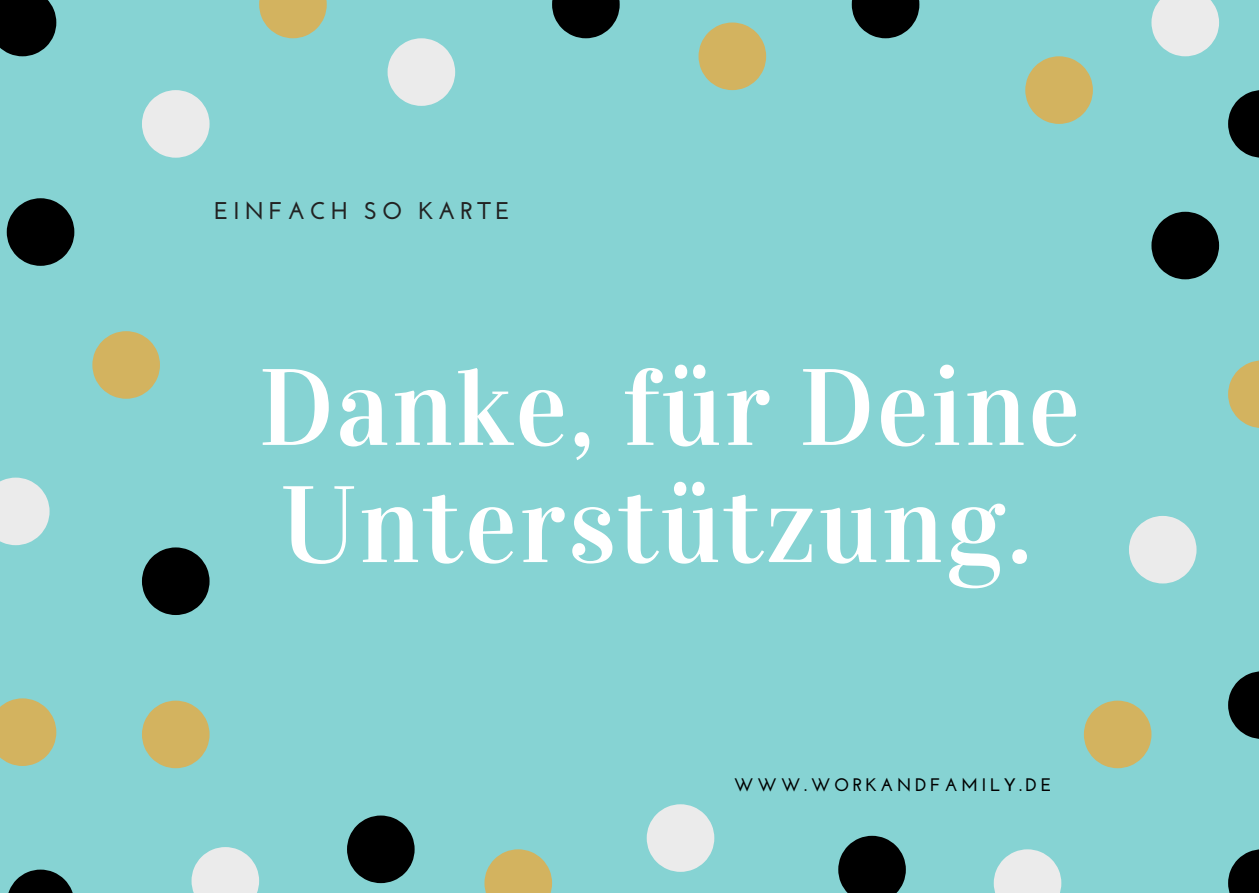
<style>
.page{position:relative;width:1259px;height:893px;background:#86d3d3}
.page>*{position:absolute;margin:0;border:0;box-sizing:border-box;transform-origin:0 0}
.t1{font:108.9px/117px "Vidaloka";letter-spacing:.02em;color:#fff}
.t2{font:700 24.3px "Josefin Sans";letter-spacing:.19em;color:#222}
.t3{font:700 18px "Josefin Sans";letter-spacing:.19em;color:#000}
</style>
<div class="page">
<svg style="left:259px;top:0;width:68px;height:38px"></svg>
<svg style="left:142px;top:90px;width:67px;height:68px"></svg>
<svg style="left:552px;top:0;width:67px;height:38px"></svg>
<svg style="left:852px;top:0;width:67px;height:38px"></svg>
<svg style="left:1151px;top:0;width:68px;height:56px"></svg>
<svg style="left:1151px;top:212px;width:68px;height:67px"></svg>
<svg style="left:1129px;top:516px;width:67px;height:67px"></svg>
<svg style="left:387px;top:38px;width:68px;height:68px"></svg>
<svg style="left:1228px;top:671px;width:31px;height:68px"></svg>
<svg style="left:1228px;top:849px;width:31px;height:44px"></svg>
<svg style="left:993px;top:849px;width:68px;height:44px"></svg>
<svg style="left:838px;top:836px;width:68px;height:57px"></svg>
<svg style="left:0;top:0;width:56px;height:56px;background:#0e1616"></svg>
<svg style="left:7px;top:198px;width:67px;height:68px"></svg>
<svg style="left:142px;top:547px;width:67px;height:68px"></svg>
<svg style="left:0;top:478px;width:50px;height:67px;background:#dae7e7"></svg>
<svg style="left:191px;top:847px;width:68px;height:46px"></svg>
<svg style="left:8px;top:870px;width:65px;height:23px"></svg>
<svg style="left:347px;top:815px;width:67px;height:68px"></svg>
<svg style="left:647px;top:804px;width:67px;height:68px"></svg>
<svg style="left:698px;top:23px;width:68px;height:67px"></svg>
<svg style="left:1025px;top:56px;width:68px;height:68px"></svg>
<svg style="left:1228px;top:360px;width:31px;height:68px"></svg>
<svg style="left:1084px;top:701px;width:67px;height:67px"></svg>
<svg style="left:92px;top:331px;width:68px;height:68px"></svg>
<svg style="left:142px;top:701px;width:67px;height:67px"></svg>
<svg style="left:0;top:698px;width:56px;height:68px"></svg>
<svg style="left:484px;top:849px;width:68px;height:44px"></svg>
<svg style="left:1228px;top:90px;width:31px;height:68px"></svg>
<p class="t2" style="left:214px;top:200px;width:297px">EINFACH SO KARTE</p>
<p class="t1" style="left:259px;top:350px;width:823px">Danke, für Deine<br>Unterstützung.</p>
<p class="t3" style="left:734px;top:777px;width:319px">WWW.WORKANDFAMILY.DE</p>
</div>
